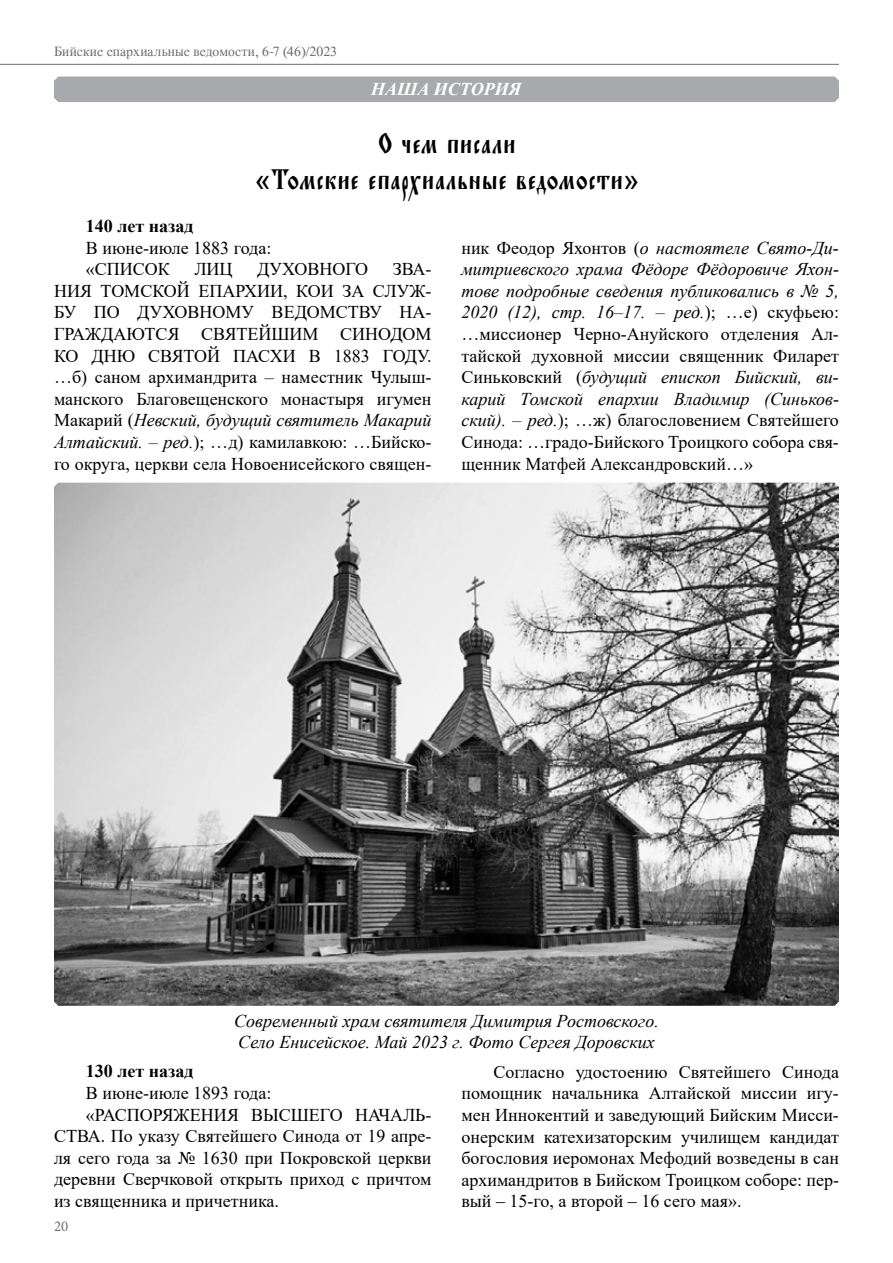
<style>
.page{position:relative;width:893px;height:1263px;background:#fff}
.page>*{position:absolute;margin:0;border:0;box-sizing:border-box;transform-origin:0 0}
.t1{font:30px/36px "Orthodox.tt e Roos";color:#000;text-align:center}
.t2{font:18px/21.6px "Times New Roman";color:#000;text-align:justify}
.t3{font:italic 18px/21.6px "Times New Roman";color:#000}
.t4{font:700 18px "Times New Roman";color:#000}
.t5{font:italic 700 18px "Times New Roman";color:#fff}
.t6{font:15px "Minion Pro";color:#6d6e71}
.t7{font:13.5px "Time";letter-spacing:.005em;color:#6d6e71}
.s1{font-style:italic}
</style>
<div class="page">
<hr style="left:0;top:64px;width:839px;height:1px;background:#6d6e71">
<div style="left:54px;top:77px;width:785px;height:25px;background:#a7a9ac"></div>
<img style="left:54px;top:483px;width:785px;height:523px">
<p class="t7" style="left:54px;top:44px;width:285px">Бийские епархиальные ведомости, 6-7 (46)/2023</p>
<p class="t5" style="left:371px;top:77px;width:152px">НАША ИСТОРИЯ</p>
<h1 class="t1" style="left:254px;top:127px;width:386px">О чем писали<br>«Томские епархиальные ведомости»</h1>
<p class="t4" style="left:86px;top:213px;width:109px">140 лет назад</p>
<p class="t2" style="left:86px;top:236px;width:187px">В июне-июле 1883 года: «СПИСОК</p>
<p class="t2" style="left:54px;top:258px;width:379px;text-indent:339px">ЗВА-НИЯ ТОМСКОЙ ЕПАРХИИ, КОИ ЗА СЛУЖ-БУ ПО ДУХОВНОМУ ВЕДОМСТВУ НА-ГРАЖДАЮТСЯ СВЯТЕЙШИМ СИНОДОМ КО ДНЮ СВЯТОЙ ПАСХИ В 1883 ГОДУ. …б) саном архимандрита – наместник Чулыш&shy;манского Благовещенского монастыря игумен Макарий (<span class="s1">Невский, будущий святитель Макарий Алтайский. ‒ ред.</span>); …д) камилавкою: …Бийско&shy;го округа, церкви села Новоенисейского священ-</p>
<p class="t2" style="left:194px;top:258px;width:40px">ЛИЦ</p>
<p class="t2" style="left:257px;top:258px;width:113px">ДУХОВНОГО</p>
<p class="t2" style="left:461px;top:236px;width:379px">ник Феодор Яхонтов (<span class="s1">о настоятеле Свято-Ди&shy;митриевского храма Фёдоре Фёдоровиче Яхон&shy;тове подробные сведения публиковались в № 5, 2020 (12), стр. 16‒17. ‒ ред.</span>); …е) скуфьею: …миссионер Черно-Ануйского отделения Ал&shy;тайской духовной миссии священник Филарет Синьковский (<span class="s1">будущий епископ Бийский, ви&shy;карий Томской епархии Владимир (Синьков&shy;ский). ‒ ред.</span>); …ж) благословением Святейшего Синода: …градо-Бийского Троицкого собора свя&shy;щенник Матфей Александровский…»</p>
<p class="t3" style="left:234px;top:1009px;width:426px">Современный храм святителя Димитрия Ростовского.<br>Село Енисейское. Май 2023 г. Фото Сергея Доровских</p>
<p class="t4" style="left:86px;top:1058px;width:109px">130 лет назад</p>
<p class="t2" style="left:86px;top:1082px;width:187px">В июне-июле 1893 года:</p>
<p class="t2" style="left:86px;top:1103px;width:347px">«РАСПОРЯЖЕНИЯ ВЫСШЕГО НАЧАЛЬ-</p>
<p class="t2" style="left:54px;top:1125px;width:379px">СТВА. По указу Святейшего Синода от 19 апре-</p>
<p class="t2" style="left:54px;top:1146px;width:379px">ля сего года за № 1630 при Покровской церкви</p>
<p class="t2" style="left:54px;top:1168px;width:379px">деревни Сверчковой открыть приход с причтом</p>
<p class="t2" style="left:54px;top:1190px;width:227px">из священника и причетника.</p>
<p class="t6" style="left:54px;top:1216px;width:16px">20</p>
<p class="t2" style="left:461px;top:1060px;width:379px;text-indent:32px">Согласно удостоению Святейшего Синода помощник начальника Алтайской миссии игу&shy;мен Иннокентий и заведующий Бийским Мисси&shy;онерским катехизаторским училищем кандидат богословия иеромонах Мефодий возведены в сан архимандритов в Бийском Троицком соборе: пер&shy;вый ‒ 15-го, а второй ‒ 16 сего мая».</p>
</div>
